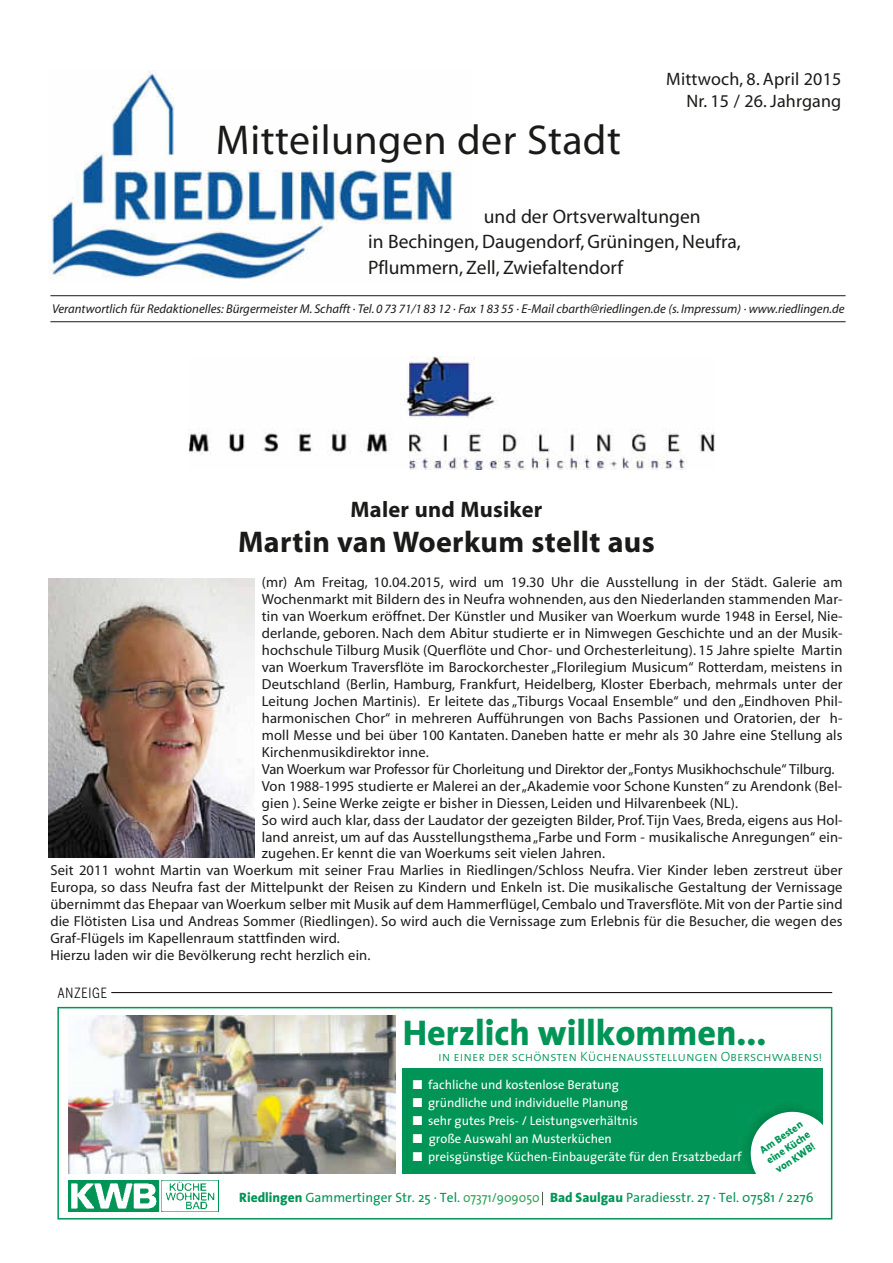
<style>
.page{position:relative;width:893px;height:1263px;background:#fff}
.page>*{position:absolute;margin:0;border:0;box-sizing:border-box;transform-origin:0 0}
.t1{font:41.85px "Myriad";letter-spacing:.01em;color:#1a1a18}
.t2{font:36px "The Sans Extra Bold Plain OV EEKLDB";color:#009556}
.t3{font:700 30px "Myriad";letter-spacing:.01em;color:#1a1a18}
.t4{font:700 22.5px "Myriad";letter-spacing:.01em;color:#1a1a18}
.t5{font:19.5px/25.5px "Myriad";color:#1a1a18}
.t6{font:18px/22.5px "Myriad";letter-spacing:.01em;color:#1a1a18;text-align:right}
.t7{font:300 condensed 15.3px "Poynter Gothic Text";letter-spacing:.05em;color:#000}
.t8{font:14.55px "Myriad";letter-spacing:.01em;color:#1a1a18}
.t9{font:13.5px "The Sans Plain OV FEKLDB";color:#009556}
.t10{font:13.5px "The Sans Light Caps OV GEKLDB";color:#009556}
.t11{font:12.75px "The Sans";color:#fff}
.t12{font:italic 12.75px "Myriad";color:#1a1a18}
.t13{font:10.5px/12.6px "The Sans Extra Bold Plain OV EEKLDB";color:#009556;text-align:justify}
.s1{color:#000}
.s2{font-family:"The Sans Extra Bold Plain OV EEKLDB"}
.s3{font-family:"The Sans";font-size:13.35px;color:#2ea459}
</style>
<div class="page">
<img style="left:49px;top:70px;width:406px;height:209px">
<hr style="left:50px;top:295px;width:796px;height:1px;background:#1a1a18">
<hr style="left:50px;top:321px;width:796px;height:1px;background:#1a1a18">
<img style="left:68px;top:1016px;width:327px;height:157px">
<div style="left:403px;top:1068px;width:420px;height:105px;background:#009556"></div>
<img style="left:69px;top:1181px;width:149px;height:30px">
<img style="left:748px;top:1108px;width:55px;height:56px">
<svg style="left:751px;top:1112px;width:72px;height:61px;background:#e1f1ea"></svg>
<div style="left:57px;top:1007px;width:775px;height:212px;border:2px solid #009556"></div>
<hr style="left:111px;top:992px;width:721px;height:1px;background:#000">
<img style="left:189px;top:356px;width:526px;height:114px">
<img style="left:49px;top:578px;width:206px;height:280px">
<h1 class="t1" style="left:216px;top:124px;width:406px">Mitteilungen der Stadt</h1>
<p class="t6" style="left:666px;top:69px;width:177px">Mittwoch, 8. April 2015<br>Nr. 15 / 26. Jahrgang</p>
<h3 class="t5" style="left:368px;top:205px;width:374px;text-indent:116px">und der Ortsverwaltungen<br>in Bechingen, Daugendorf, Grüningen, Neufra,<br>Pflummern, Zell, Zwiefaltendorf</h3>
<p class="t12" style="left:52px;top:303px;width:794px">Verantwortlich für Redaktionelles: Bürgermeister M. Schafft · Tel. 0 73 71/1 83 12 · Fax 1 83 55 · E-Mail cbarth@riedlingen.de (s. Impressum) · www.riedlingen.de</p>
<h3 class="t4" style="left:351px;top:501px;width:193px">Maler und Musiker</h3>
<h3 class="t3" style="left:238px;top:531px;width:418px">Martin van Woerkum stellt aus</h3>
<p class="t8" style="left:262px;top:577px;width:582px">(mr) Am Freitag, 10.04.2015, wird um 19.30 Uhr die Ausstellung in der Städt. Galerie am</p>
<p class="t8" style="left:262px;top:594px;width:582px">Wochenmarkt mit Bildern des in Neufra wohnenden, aus den Niederlanden stammenden Mar-</p>
<p class="t8" style="left:262px;top:611px;width:582px">tin van Woerkum eröffnet. Der Künstler und Musiker van Woerkum wurde 1948 in Eersel, Nie-</p>
<p class="t8" style="left:262px;top:628px;width:582px">derlande, geboren. Nach dem Abitur studierte er in Nimwegen Geschichte und an der Musik-</p>
<p class="t8" style="left:262px;top:645px;width:582px">hochschule Tilburg Musik (Querflöte und Chor- und Orchesterleitung). 15 Jahre spielte Martin</p>
<p class="t8" style="left:262px;top:662px;width:582px">van Woerkum Traversflöte im Barockorchester „Florilegium Musicum“ Rotterdam, meistens in</p>
<p class="t8" style="left:262px;top:679px;width:582px">Deutschland (Berlin, Hamburg, Frankfurt, Heidelberg, Kloster Eberbach, mehrmals unter der</p>
<p class="t8" style="left:262px;top:695px;width:582px">Leitung Jochen Martinis). Er leitete das „Tiburgs Vocaal Ensemble“ und den „Eindhoven Phil-</p>
<p class="t8" style="left:262px;top:712px;width:582px">harmonischen Chor“ in mehreren Aufführungen von Bachs Passionen und Oratorien, der h-</p>
<p class="t8" style="left:262px;top:729px;width:582px">moll Messe und bei über 100 Kantaten. Daneben hatte er mehr als 30 Jahre eine Stellung als</p>
<p class="t8" style="left:262px;top:746px;width:168px">Kirchenmusikdirektor inne.</p>
<p class="t8" style="left:262px;top:763px;width:574px">Van Woerkum war Professor für Chorleitung und Direktor der „Fontys Musikhochschule“ Tilburg.</p>
<p class="t8" style="left:262px;top:780px;width:582px">Von 1988-1995 studierte er Malerei an der „Akademie voor Schone Kunsten“ zu Arendonk (Bel-</p>
<p class="t8" style="left:262px;top:797px;width:478px">gien ). Seine Werke zeigte er bisher in Diessen, Leiden und Hilvarenbeek (NL).</p>
<p class="t8" style="left:262px;top:814px;width:582px">So wird auch klar, dass der Laudator der gezeigten Bilder, Prof. Tijn Vaes, Breda, eigens aus Hol-</p>
<p class="t8" style="left:262px;top:831px;width:582px">land anreist, um auf das Ausstellungsthema „Farbe und Form - musikalische Anregungen“ ein-</p>
<p class="t8" style="left:262px;top:848px;width:345px">zugehen. Er kennt die van Woerkums seit vielen Jahren.</p>
<p class="t8" style="left:50px;top:865px;width:794px">Seit 2011 wohnt Martin van Woerkum mit seiner Frau Marlies in Riedlingen/Schloss Neufra. Vier Kinder leben zerstreut über</p>
<p class="t8" style="left:50px;top:882px;width:794px">Europa, so dass Neufra fast der Mittelpunkt der Reisen zu Kindern und Enkeln ist. Die musikalische Gestaltung der Vernissage</p>
<p class="t8" style="left:50px;top:899px;width:794px">übernimmt das Ehepaar van Woerkum selber mit Musik auf dem Hammerflügel, Cembalo und Traversflöte. Mit von der Partie sind</p>
<p class="t8" style="left:50px;top:916px;width:794px">die Flötisten Lisa und Andreas Sommer (Riedlingen). So wird auch die Vernissage zum Erlebnis für die Besucher, die wegen des</p>
<p class="t8" style="left:50px;top:933px;width:291px">Graf-Flügels im Kapellenraum stattfinden wird.</p>
<p class="t8" style="left:50px;top:950px;width:322px">Hierzu laden wir die Bevölkerung recht herzlich ein.</p>
<p class="t7" style="left:57px;top:988px;width:51px">ANZEIGE</p>
<h2 class="t2" style="left:403px;top:1017px;width:365px">Herzlich willkommen...</h2>
<p class="t10" style="left:438px;top:1048px;width:386px">in einer der schönsten Küchenausstellungen Oberschwabens!</p>
<p class="t11" style="left:413px;top:1080px;width:208px">■ fachliche und kostenlose Beratung</p>
<p class="t11" style="left:413px;top:1098px;width:217px">■ gründliche und individuelle Planung</p>
<p class="t11" style="left:413px;top:1116px;width:226px">■ sehr gutes Preis- / Leistungsverhältnis</p>
<p class="t11" style="left:413px;top:1134px;width:201px">■ große Auswahl an Musterküchen</p>
<p class="t11" style="left:413px;top:1152px;width:330px">■ preisgünstige Küchen-Einbaugeräte für den Ersatzbedarf</p>
<p class="t13" style="left:757px;top:1146px;width:52px;rotate:-34deg">Am Besten eine Küche von KWB!</p>
<p class="t9" style="left:484px;top:1191px;width:331px">71 / 24 3 <span class="s1">|</span> <span class="s2">Bad Saulgau</span> Paradiesstr. 27 · Tel. 07581 / 2276</p>
<p class="t9" style="left:239px;top:1191px;width:302px"><span class="s2">Riedlingen</span> Gammertinger Str. 25 · Tel. <span class="s3">07371/909050</span></p>
</div>
